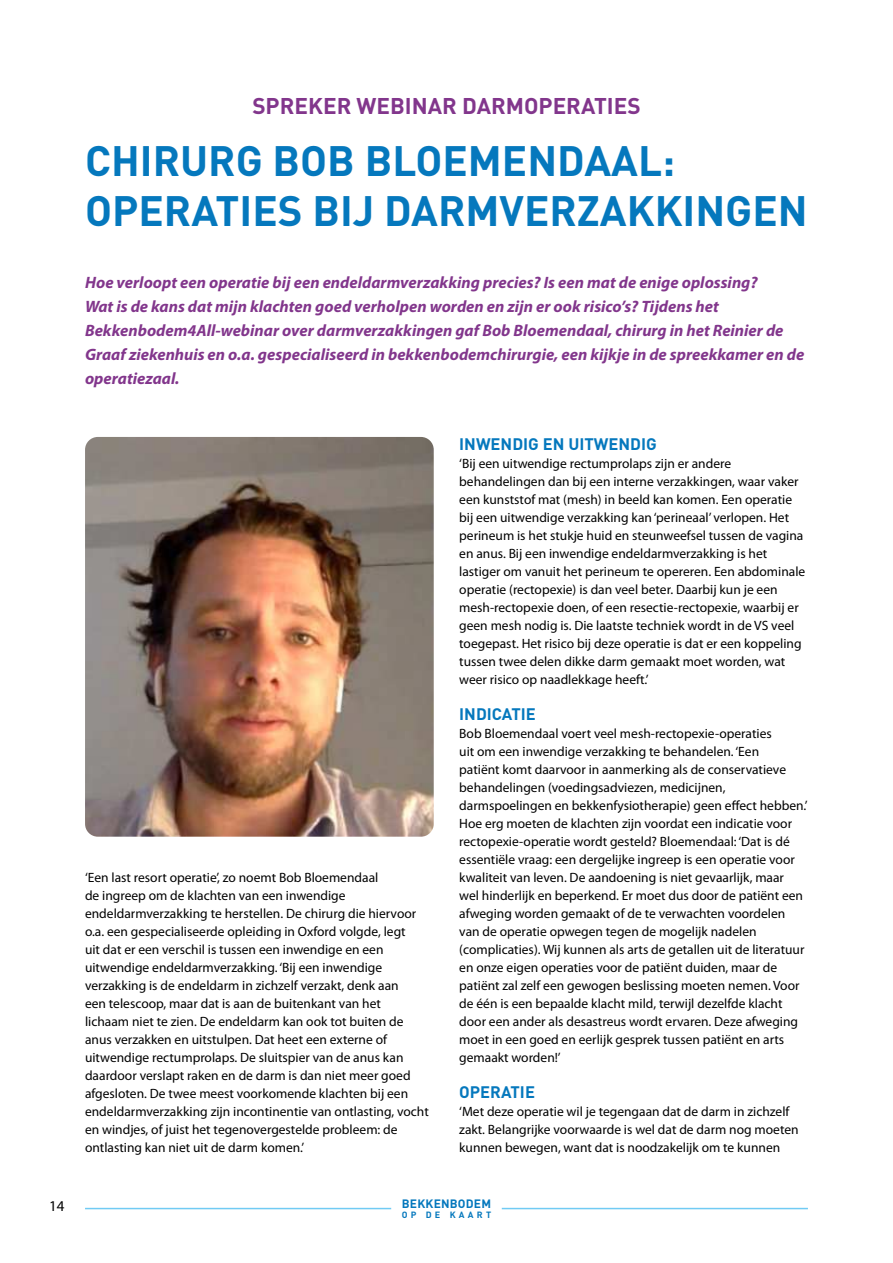
<style>
.page{position:relative;width:893px;height:1263px;background:#fff}
.page>*{position:absolute;margin:0;border:0;box-sizing:border-box;transform-origin:0 0}
.t1{font:700 42px/49.5px "DIN";color:#0578bd}
.t2{font:700 22.5px "DIN";color:#82368c}
.t3{font:italic 700 16.5px/24px "Myriad Pro";color:#82368c}
.t4{font:700 16.5px "DIN";color:#0578bd}
.t5{font:15px "Myriad Pro";color:#000}
.t6{font:13.5px/18px "Myriad Pro";color:#000}
.t7{font:700 12px "DIN";letter-spacing:.015em;color:#0578bd}
.t8{font:700 9px "DIN";letter-spacing:.36em;color:#0578bd}
</style>
<div class="page">
<hr style="left:502px;top:1208px;width:306px;height:1px;background:#71cbf4">
<hr style="left:85px;top:1208px;width:306px;height:1px;background:#71cbf4">
<img style="left:85px;top:437px;width:349px;height:400px">
<h2 class="t2" style="left:252px;top:93px;width:390px">SPREKER WEBINAR DARMOPERATIES</h2>
<h1 class="t1" style="left:85px;top:136px;width:724px">CHIRURG BOB BLOEMENDAAL:<br>OPERATIES BIJ DARMVERZAKKINGEN</h1>
<p class="t3" style="left:85px;top:272px;width:721px">Hoe verloopt een operatie bij een endeldarmverzakking precies? Is een mat de enige oplossing?<br>Wat is de kans dat mijn klachten goed verholpen worden en zijn er ook risico’s? Tijdens het Bekkenbodem4All-webinar over darmverzakkingen gaf Bob Bloemendaal, chirurg in het Reinier de Graaf ziekenhuis en o.a. gespecialiseerd in bekkenbodemchirurgie, een kijkje in de spreekkamer en de operatiezaal.</p>
<p class="t6" style="left:85px;top:870px;width:345px">‘Een last resort operatie’, zo noemt Bob Bloemendaal<br>de ingreep om de klachten van een inwendige endeldarmverzakking te herstellen. De chirurg die hiervoor o.a. een gespecialiseerde opleiding in Oxford volgde, legt<br>uit dat er een verschil is tussen een inwendige en een uitwendige endeldarmverzakking. ‘Bij een inwendige verzakking is de endeldarm in zichzelf verzakt, denk aan<br>een telescoop, maar dat is aan de buitenkant van het<br>lichaam niet te zien. De endeldarm kan ook tot buiten de anus verzakken en uitstulpen. Dat heet een externe of uitwendige rectumprolaps. De sluitspier van de anus kan daardoor verslapt raken en de darm is dan niet meer goed afgesloten. De twee meest voorkomende klachten bij een endeldarmverzakking zijn incontinentie van ontlasting, vocht en windjes, of juist het tegenovergestelde probleem: de ontlasting kan niet uit de darm komen.’</p>
<p class="t4" style="left:459px;top:435px;width:199px">INWENDIG EN UITWENDIG</p>
<p class="t6" style="left:459px;top:456px;width:348px">‘Bij een uitwendige rectumprolaps zijn er andere behandelingen dan bij een interne verzakkingen, waar vaker een kunststof mat (mesh) in beeld kan komen. Een operatie bij een uitwendige verzakking kan ‘perineaal’ verlopen. Het perineum is het stukje huid en steunweefsel tussen de vagina en anus. Bij een inwendige endeldarmverzakking is het lastiger om vanuit het perineum te opereren. Een abdominale operatie (rectopexie) is dan veel beter. Daarbij kun je een mesh-rectopexie doen, of een resectie-rectopexie, waarbij er geen mesh nodig is. Die laatste techniek wordt in de VS veel toegepast. Het risico bij deze operatie is dat er een koppeling tussen twee delen dikke darm gemaakt moet worden, wat weer risico op naadlekkage heeft.’</p>
<p class="t4" style="left:459px;top:705px;width:78px">INDICATIE</p>
<p class="t6" style="left:459px;top:726px;width:350px">Bob Bloemendaal voert veel mesh-rectopexie-operaties<br>uit om een inwendige verzakking te behandelen. ‘Een<br>patiënt komt daarvoor in aanmerking als de conservatieve behandelingen (voedingsadviezen, medicijnen, darmspoelingen en bekkenfysiotherapie) geen effect hebben.’ Hoe erg moeten de klachten zijn voordat een indicatie voor rectopexie-operatie wordt gesteld? Bloemendaal: ‘Dat is dé essentiële vraag: een dergelijke ingreep is een operatie voor kwaliteit van leven. De aandoening is niet gevaarlijk, maar<br>wel hinderlijk en beperkend. Er moet dus door de patiënt een afweging worden gemaakt of de te verwachten voordelen van de operatie opwegen tegen de mogelijk nadelen (complicaties). Wij kunnen als arts de getallen uit de literatuur en onze eigen operaties voor de patiënt duiden, maar de patiënt zal zelf een gewogen beslissing moeten nemen. Voor de één is een bepaalde klacht mild, terwijl dezelfde klacht door een ander als desastreus wordt ervaren. Deze afweging moet in een goed en eerlijk gesprek tussen patiënt en arts gemaakt worden!’</p>
<p class="t4" style="left:459px;top:1083px;width:77px">OPERATIE</p>
<p class="t6" style="left:459px;top:1104px;width:341px">‘Met deze operatie wil je tegengaan dat de darm in zichzelf zakt. Belangrijke voorwaarde is wel dat de darm nog moeten kunnen bewegen, want dat is noodzakelijk om te kunnen</p>
<p class="t5" style="left:49px;top:1200px;width:17px">14</p>
<p class="t7" style="left:402px;top:1197px;width:91px">BEKKENBODEM</p>
<p class="t8" style="left:402px;top:1210px;width:91px">OP DE KAART</p>
</div>
